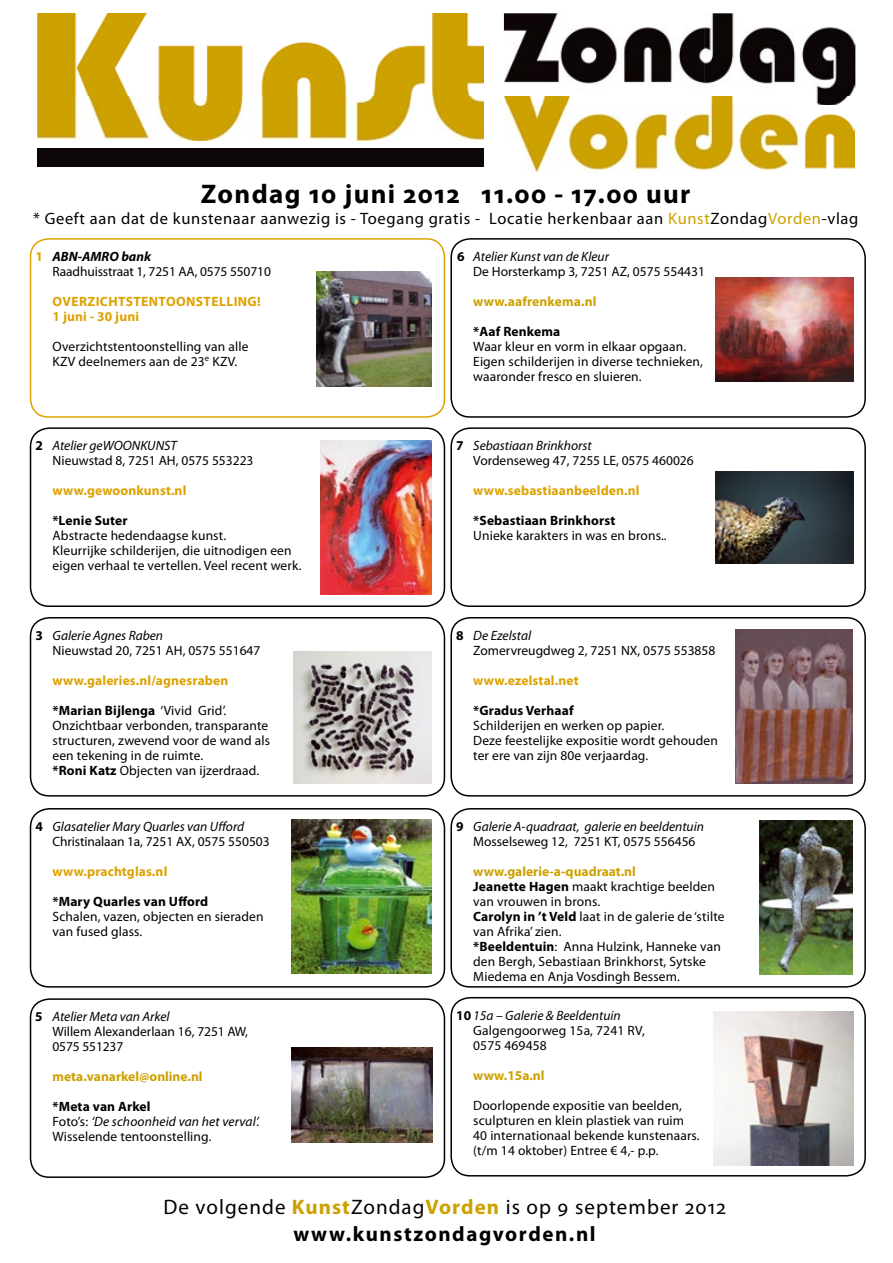
<style>
.page{position:relative;width:893px;height:1263px;background:#fff}
.page>*{position:absolute;margin:0;border:0;box-sizing:border-box;transform-origin:0 0}
.t1{font:700 27px "Myriad Pro";letter-spacing:.05em;color:#000}
.t2{font:21px/27px "Myriad Pro";letter-spacing:.05em;color:#000;text-align:center}
.t3{font:16.5px "Myriad Pro";letter-spacing:.04em;color:#000}
.t4{font:13.5px/15px "Myriad Pro";letter-spacing:.01em;color:#000}
.t5{font:700 13.5px "Myriad Pro";letter-spacing:.01em;color:#dda200}
.t6{font:13.5px/15px "Myriad Pro";letter-spacing:-.01em;color:#000}
.t7{font:italic 13.5px/15px "Myriad Pro";color:#000}
.t8{font:700 13.5px "Myriad Pro";color:#cda100}
.t9{font:700 13.5px "Myriad Pro";letter-spacing:.03em;color:#dda200}
.s1{color:#cca100}
.s2{font-weight:700;color:#dda200}
.s3{font-weight:700;font-style:italic}
.s4{font-weight:700}
.s5{font-style:italic}
.s6{font-weight:700;font-style:normal}
.s7{font-style:normal}
.s8{font-weight:700;color:#cda100}
.s9{font-weight:700;color:#cca100}
</style>
<div class="page">
<div style="left:450px;top:997px;width:416px;height:179px;border:2px solid #000;border-radius:19px"></div>
<img style="left:38px;top:13px;width:445px;height:127px">
<img style="left:504px;top:13px;width:351px;height:84px">
<img style="left:504px;top:97px;width:351px;height:75px">
<div style="left:37px;top:149px;width:447px;height:18px;background:#0d0607"></div>
<div style="left:30px;top:238px;width:415px;height:180px;border:2px solid #dda200;border-radius:18px"></div>
<div style="left:30px;top:427px;width:415px;height:180px;border:2px solid #000;border-radius:19px"></div>
<div style="left:30px;top:998px;width:415px;height:180px;border:2px solid #000;border-radius:19px"></div>
<div style="left:450px;top:427px;width:416px;height:180px;border:2px solid #000;border-radius:19px"></div>
<div style="left:450px;top:617px;width:416px;height:180px;border:2px solid #000;border-radius:19px"></div>
<div style="left:30px;top:617px;width:415px;height:179px;border:2px solid #000;border-radius:19px"></div>
<img style="left:317px;top:271px;width:115px;height:115px">
<img style="left:291px;top:1048px;width:142px;height:94px">
<div style="left:450px;top:808px;width:416px;height:179px;border:2px solid #000;border-radius:19px"></div>
<div style="left:30px;top:808px;width:415px;height:179px;border:2px solid #000;border-radius:19px"></div>
<img style="left:716px;top:471px;width:137px;height:92px">
<img style="left:760px;top:821px;width:93px;height:154px">
<img style="left:735px;top:630px;width:117px;height:154px">
<img style="left:713px;top:1012px;width:140px;height:154px">
<img style="left:321px;top:440px;width:110px;height:154px">
<img style="left:294px;top:651px;width:138px;height:132px">
<img style="left:291px;top:819px;width:141px;height:154px">
<div style="left:450px;top:238px;width:416px;height:180px;border:2px solid #000;border-radius:19px"></div>
<img style="left:716px;top:278px;width:137px;height:103px">
<p class="t1" style="left:201px;top:176px;width:491px">Zondag 10 juni 2012 11.00 - 17.00 uur</p>
<p class="t3" style="left:33px;top:209px;width:827px">* Geeft aan dat de kunstenaar aanwezig is - Toegang gratis - Locatie herkenbaar aan <span class="s1">Kunst</span>Zondag<span class="s1">Vorden</span>-vlag</p>
<p class="t6" style="left:53px;top:249px;width:220px;text-indent:-17px"><span class="s2">1</span> <span class="s3">ABN-AMRO bank<br></span>Raadhuisstraat 1, 7251 AA, 0575 550710</p>
<p class="t9" style="left:53px;top:293px;width:116px">OVERZICHTStentoo</p>
<p class="t5" style="left:186px;top:293px;width:76px">nstelling!</p>
<p class="t5" style="left:53px;top:308px;width:88px">1 juni - 30 juni</p>
<p class="t4" style="left:53px;top:339px;width:198px">Overzichtstentoonstelling van alle<br>KZV deelnemers aan de 23<sup>e</sup> KZV.</p>
<p class="t4" style="left:53px;top:438px;width:203px;text-indent:-17px"><span class="s4">2</span> <span class="s5">Atelier geWOONKUNST<br></span>Nieuwstad 8, 7251 AH, 0575 553223</p>
<p class="t5" style="left:53px;top:482px;width:135px">www.gewoonkunst.nl</p>
<p class="t4" style="left:53px;top:513px;width:251px"><span class="s4">*Lenie Suter<br></span>Abstracte hedendaagse kunst.<br>Kleurrijke schilderijen, die uitnodigen een eigen verhaal te vertellen. Veel recent werk.</p>
<p class="t4" style="left:53px;top:627px;width:209px;text-indent:-17px"><span class="s4">3</span> <span class="s5">Galerie Agnes Raben<br></span>Nieuwstad 20, 7251 AH, 0575 551647</p>
<p class="t5" style="left:53px;top:671px;width:177px">www.galeries.nl/agnesraben</p>
<p class="t4" style="left:53px;top:702px;width:219px"><span class="s4">*Marian Bijlenga</span> ‘Vivid Grid’.<br>Onzichtbaar verbonden, transparante structuren, zwevend voor de wand als een tekening in de ruimte.<br><span class="s4">*Roni Katz</span> Objecten van ijzerdraad.</p>
<p class="t6" style="left:53px;top:818px;width:219px;text-indent:-17px"><span class="s4">4</span> <span class="s5">Glasatelier Mary Quarles van Ufford<br></span>Christinalaan 1a, 7251 AX, 0575 550503</p>
<p class="t5" style="left:53px;top:862px;width:116px">www.prachtglas.nl</p>
<p class="t4" style="left:53px;top:893px;width:213px"><span class="s4">*Mary Quarles van Ufford<br></span>Schalen, vazen, objecten en sieraden van fused glass.</p>
<p class="t4" style="left:53px;top:1009px;width:197px;text-indent:-17px"><span class="s4">5</span> <span class="s5">Atelier Meta van Arkel<br></span>Willem Alexanderlaan 16, 7251 AW,<br>0575 551237</p>
<p class="t8" style="left:53px;top:1068px;width:152px">meta.vanarkel@online.nl</p>
<p class="t4" style="left:53px;top:1099px;width:209px"><span class="s4">*Meta van Arkel<br></span>Foto’s: <span class="s5">‘De schoonheid van het verval’.<br></span>Wisselende tentoonstelling.</p>
<p class="t4" style="left:473px;top:249px;width:233px;text-indent:-16px"><span class="s4">6</span> <span class="s5">Atelier Kunst van de Kleur<br></span>De Horsterkamp 3, 7251 AZ, 0575 554431</p>
<p class="t8" style="left:473px;top:293px;width:125px">www.aafrenkema.nl</p>
<p class="t4" style="left:473px;top:324px;width:231px"><span class="s4">*Aaf Renkema<br></span>Waar kleur en vorm in elkaar opgaan.<br>Eigen schilderijen in diverse technieken, waaronder fresco en sluieren.</p>
<p class="t4" style="left:473px;top:438px;width:222px;text-indent:-17px"><span class="s4">7</span> <span class="s5">Sebastiaan Brinkhorst<br></span>Vordenseweg 47, 7255 LE, 0575 460026</p>
<p class="t5" style="left:473px;top:482px;width:168px">www.sebastiaanbeelden.nl</p>
<p class="t4" style="left:473px;top:513px;width:195px"><span class="s4">*Sebastiaan Brinkhorst<br></span>Unieke karakters in was en brons..</p>
<p class="t4" style="left:473px;top:627px;width:244px;text-indent:-17px"><span class="s4">8</span> <span class="s5">De Ezelstal<br></span>Zomervreugdweg 2, 7251 NX, 0575 553858</p>
<p class="t5" style="left:473px;top:671px;width:107px">www.ezelstal.net</p>
<p class="t4" style="left:473px;top:702px;width:246px"><span class="s4">*Gradus Verhaaf<br></span>Schilderijen en werken op papier.<br>Deze feestelijke expositie wordt gehouden ter ere van zijn 80e verjaardag.</p>
<p class="t7" style="left:473px;top:818px;width:232px;text-indent:-17px"><span class="s6">9</span> Galerie A-quadraat, galerie en beeldentuin<br><span class="s7">Mosselseweg 12, 7251 KT, 0575 556456</span></p>
<p class="t4" style="left:473px;top:863px;width:253px"><span class="s8">www.galerie-a-quadraat.nl<br></span><span class="s4">Jeanette Hagen</span> maakt krachtige beelden van vrouwen in brons.<br><span class="s4">Carolyn in ’t Veld</span> laat in de galerie de ‘stilte van Afrika’ zien.<br><span class="s4">*Beeldentuin</span>: Anna Hulzink, Hanneke van den Bergh, Sebastiaan Brinkhorst, Sytske Miedema en Anja Vosdingh Bessem.</p>
<p class="t4" style="left:473px;top:1007px;width:173px;text-indent:-17px"><span class="s4">10</span> <span class="s5">15a – Galerie &amp; Beeldentuin<br></span>Galgengoorweg 15a, 7241 RV,<br>0575 469458</p>
<p class="t8" style="left:473px;top:1066px;width:73px">www.15a.nl</p>
<p class="t4" style="left:473px;top:1097px;width:228px">Doorlopende expositie van beelden, sculpturen en klein plastiek van ruim 40 internationaal bekende kunstenaars. (t/m 14 oktober) Entree € 4,- p.p.</p>
<p class="t2" style="left:163px;top:1193px;width:564px">De volgende <span class="s9">Kunst</span>Zondag<span class="s9">Vorden</span> is op 9 september 2012 <span class="s4">www.kunstzondagvorden.nl</span></p>
</div>
